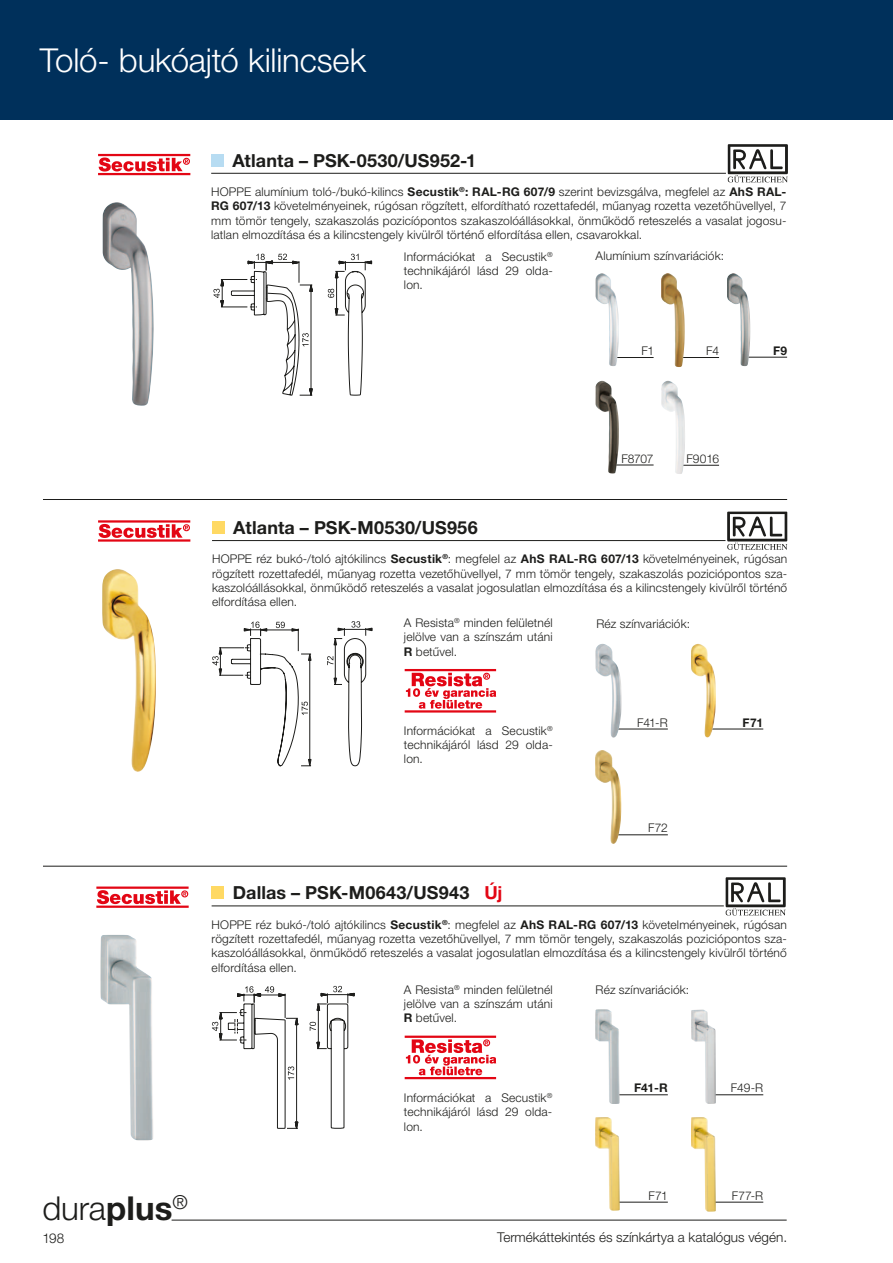
<style>
.page{position:relative;width:893px;height:1263px;background:#fff}
.page>*{position:absolute;margin:0;border:0;box-sizing:border-box;transform-origin:0 0}
.t1{font:300 33px "Helvetica Neue LTW1 G";letter-spacing:-.005em;color:#fff}
.t2{font:300 33px "Helvetica Neue LTW1 G";color:#1d1d1b}
.t3{font:700 18px "Helvetica Neue LTW1 G";letter-spacing:.01em;color:#1d1d1b}
.t4{font:300 13.5px "Helvetica Neue LTW1 G";color:#1d1d1b}
.t5{font:300 12px/14.4px "Helvetica Neue LTW1 G";letter-spacing:.015em;color:#1d1d1b;text-align:justify}
.t6{font:700 12px "Helvetica Neue LTW1 G";letter-spacing:.01em;color:#1d1d1b}
.t7{font:300 7.05px "Helvetica Neue LTW1 G";color:#1d1d1b}
.s1{font-weight:700}
.s2{color:#e30614}
</style>
<div class="page">
<div style="left:0;top:0;width:893px;height:119px;background:#00305b"></div>
<hr style="left:405px;top:1077px;width:91px;height:2px;background:#e30614">
<hr style="left:405px;top:1036px;width:91px;height:2px;background:#e30614">
<svg style="left:406px;top:1039px;width:90px;height:36px"></svg>
<hr style="left:405px;top:710px;width:91px;height:2px;background:#e30614">
<hr style="left:405px;top:669px;width:91px;height:2px;background:#e30614">
<svg style="left:406px;top:673px;width:90px;height:36px"></svg>
<hr style="left:679px;top:357px;width:40px;height:1px;background:#1d1d1b">
<img style="left:661px;top:273px;width:24px;height:94px">
<hr style="left:709px;top:1094px;width:54px;height:1px;background:#1d1d1b">
<hr style="left:709px;top:1202px;width:54px;height:1px;background:#1d1d1b">
<hr style="left:614px;top:1094px;width:54px;height:1px;background:#1d1d1b">
<hr style="left:614px;top:1202px;width:54px;height:1px;background:#1d1d1b">
<img style="left:691px;top:1010px;width:25px;height:94px">
<img style="left:595px;top:1009px;width:25px;height:95px">
<img style="left:100px;top:935px;width:53px;height:205px">
<svg style="left:310px;top:986px;width:45px;height:142px"></svg>
<svg style="left:212px;top:986px;width:86px;height:143px"></svg>
<hr style="left:212px;top:906px;width:575px;height:1px;background:#1d1d1b">
<div style="left:212px;top:886px;width:12px;height:13px;background:#ffd963"></div>
<svg style="left:97px;top:890px;width:91px;height:14px"></svg>
<hr style="left:96px;top:905px;width:93px;height:3px;background:#e30614">
<hr style="left:96px;top:886px;width:93px;height:3px;background:#e30614">
<img style="left:595px;top:1117px;width:25px;height:94px">
<img style="left:691px;top:1117px;width:25px;height:95px">
<img style="left:102px;top:569px;width:54px;height:203px">
<svg style="left:327px;top:621px;width:45px;height:145px"></svg>
<svg style="left:212px;top:621px;width:100px;height:145px"></svg>
<hr style="left:172px;top:1220px;width:615px;height:1px;background:#1d1d1b">
<img style="left:103px;top:202px;width:51px;height:204px">
<hr style="left:211px;top:173px;width:575px;height:1px;background:#1d1d1b">
<div style="left:211px;top:154px;width:13px;height:13px;background:#b7dcf2"></div>
<svg style="left:328px;top:254px;width:44px;height:142px"></svg>
<svg style="left:213px;top:254px;width:100px;height:142px"></svg>
<svg style="left:99px;top:157px;width:91px;height:15px"></svg>
<hr style="left:98px;top:173px;width:92px;height:2px;background:#e30614">
<hr style="left:98px;top:154px;width:92px;height:2px;background:#e30614">
<hr style="left:613px;top:834px;width:55px;height:1px;background:#1d1d1b">
<hr style="left:614px;top:729px;width:54px;height:1px;background:#1d1d1b">
<hr style="left:709px;top:729px;width:54px;height:1px;background:#1d1d1b">
<hr style="left:212px;top:540px;width:575px;height:1px;background:#1d1d1b">
<div style="left:212px;top:521px;width:13px;height:13px;background:#ffd963"></div>
<svg style="left:99px;top:524px;width:91px;height:14px"></svg>
<hr style="left:98px;top:539px;width:92px;height:3px;background:#e30614">
<hr style="left:98px;top:520px;width:92px;height:3px;background:#e30614">
<hr style="left:612px;top:357px;width:42px;height:1px;background:#1d1d1b">
<hr style="left:679px;top:465px;width:40px;height:1px;background:#1d1d1b">
<hr style="left:614px;top:465px;width:40px;height:1px;background:#1d1d1b">
<hr style="left:745px;top:357px;width:42px;height:1px;background:#1d1d1b">
<img style="left:596px;top:273px;width:23px;height:93px">
<img style="left:727px;top:273px;width:23px;height:93px">
<img style="left:595px;top:381px;width:24px;height:92px">
<img style="left:661px;top:381px;width:24px;height:93px">
<img style="left:691px;top:644px;width:25px;height:93px">
<hr style="left:43px;top:499px;width:744px;height:1px;background:#1d1d1b">
<hr style="left:43px;top:866px;width:744px;height:1px;background:#1d1d1b">
<svg style="left:725px;top:144px;width:63px;height:39px"></svg>
<svg style="left:725px;top:511px;width:63px;height:39px"></svg>
<svg style="left:723px;top:877px;width:64px;height:39px"></svg>
<img style="left:595px;top:750px;width:26px;height:94px">
<img style="left:595px;top:644px;width:27px;height:94px">
<h1 class="t1" style="left:40px;top:40px;width:328px">Toló- bukóajtó kilincsek</h1>
<h2 class="t3" style="left:232px;top:149px;width:245px">Atlanta – PSK-0530/US952-1</h2>
<p class="t5" style="left:211px;top:184px;width:577px">HOPPE alumínium toló-/bukó-kilincs <span class="s1">Secustik</span><sup>®</sup><span class="s1">: RAL-RG 607/9</span> szerint bevizsgálva, megfelel az <span class="s1">AhS RAL-RG 607/13</span> követelményeinek, rúgósan rögzített, elfordítható rozettafedél, műanyag rozetta vezetőhüvellyel, 7 mm tömör tengely, szakaszolás pozicíópontos szakaszolóállásokkal, önműködő reteszelés a vasalat jogosu&shy;latlan elmozdítása és a kilincstengely kivülről történő elfordítása ellen, csavarokkal.</p>
<p class="t7" style="left:547px;top:250px;width:7px">®</p>
<p class="t5" style="left:404px;top:263px;width:150px">technikájáról lásd 29 olda&shy;lon.</p>
<p class="t5" style="left:404px;top:249px;width:144px">Információkat a Secustik</p>
<p class="t5" style="left:595px;top:249px;width:130px">Alumínium színvariációk:</p>
<p class="t5" style="left:641px;top:344px;width:14px">F1</p>
<p class="t5" style="left:706px;top:344px;width:14px">F4</p>
<p class="t5" style="left:621px;top:451px;width:34px">F8707</p>
<p class="t5" style="left:686px;top:451px;width:34px">F9016</p>
<p class="t6" style="left:773px;top:343px;width:16px">F9</p>
<h2 class="t3" style="left:233px;top:516px;width:246px">Atlanta – PSK-M0530/US956</h2>
<p class="t5" style="left:212px;top:552px;width:577px">HOPPE réz bukó-/toló ajtókilincs <span class="s1">Secustik</span><sup>®</sup>: megfelel az <span class="s1">AhS RAL-RG 607/13</span> követelményeinek, rúgósan rögzített rozettafedél, műanyag rozetta vezetőhüvellyel, 7 mm tömör tengely, szakaszolás poziciópontos sza&shy;kaszolóállásokkal, önműködő reteszelés a vasalat jogosulatlan elmozdítása és a kilincstengely kivülről történő elfordítása ellen.</p>
<p class="t5" style="left:596px;top:616px;width:95px">Réz színvariációk:</p>
<p class="t5" style="left:404px;top:615px;width:150px">A Resista<sup>®</sup> minden felületnél jelölve van a színszám utáni <span class="s1">R</span> betűvel.</p>
<p class="t5" style="left:404px;top:723px;width:150px">Információkat a Secustik<sup>® </sup>technikájáról lásd 29 olda&shy;lon.</p>
<p class="t5" style="left:637px;top:715px;width:32px">F41-R</p>
<p class="t6" style="left:743px;top:715px;width:22px">F71</p>
<p class="t5" style="left:648px;top:821px;width:21px">F72</p>
<h2 class="t3" style="left:233px;top:882px;width:271px">Dallas – PSK-M0643/US943 <span class="s2">Új</span></h2>
<p class="t5" style="left:212px;top:917px;width:577px">HOPPE réz bukó-/toló ajtókilincs <span class="s1">Secustik</span><sup>®</sup>: megfelel az <span class="s1">AhS RAL-RG 607/13</span> követelményeinek, rúgósan rögzített rozettafedél, műanyag rozetta vezetőhüvellyel, 7 mm tömör tengely, szakaszolás poziciópontos sza&shy;kaszolóállásokkal, önműködő reteszelés a vasalat jogosulatlan elmozdítása és a kilincstengely kivülről történő elfordítása ellen.</p>
<p class="t5" style="left:595px;top:982px;width:95px">Réz színvariációk:</p>
<p class="t5" style="left:404px;top:982px;width:150px">A Resista<sup>®</sup> minden felületnél jelölve van a színszám utáni <span class="s1">R</span> betűvel.</p>
<h1 class="t2" style="left:43px;top:1188px;width:147px">dura<span class="s1">plus</span><sup>®</sup></h1>
<p class="t4" style="left:43px;top:1230px;width:23px">198</p>
<p class="t5" style="left:404px;top:1090px;width:150px">Információkat a Secustik<sup>® </sup>technikájáról lásd 29 olda&shy;lon.</p>
<p class="t6" style="left:634px;top:1081px;width:35px">F41-R</p>
<p class="t5" style="left:648px;top:1188px;width:21px">F71</p>
<p class="t5" style="left:731px;top:1081px;width:34px">F49-R</p>
<p class="t5" style="left:732px;top:1188px;width:33px">F77-R</p>
<p class="t4" style="left:497px;top:1228px;width:291px">Termékáttekintés és színkártya a katalógus végén.</p>
</div>
